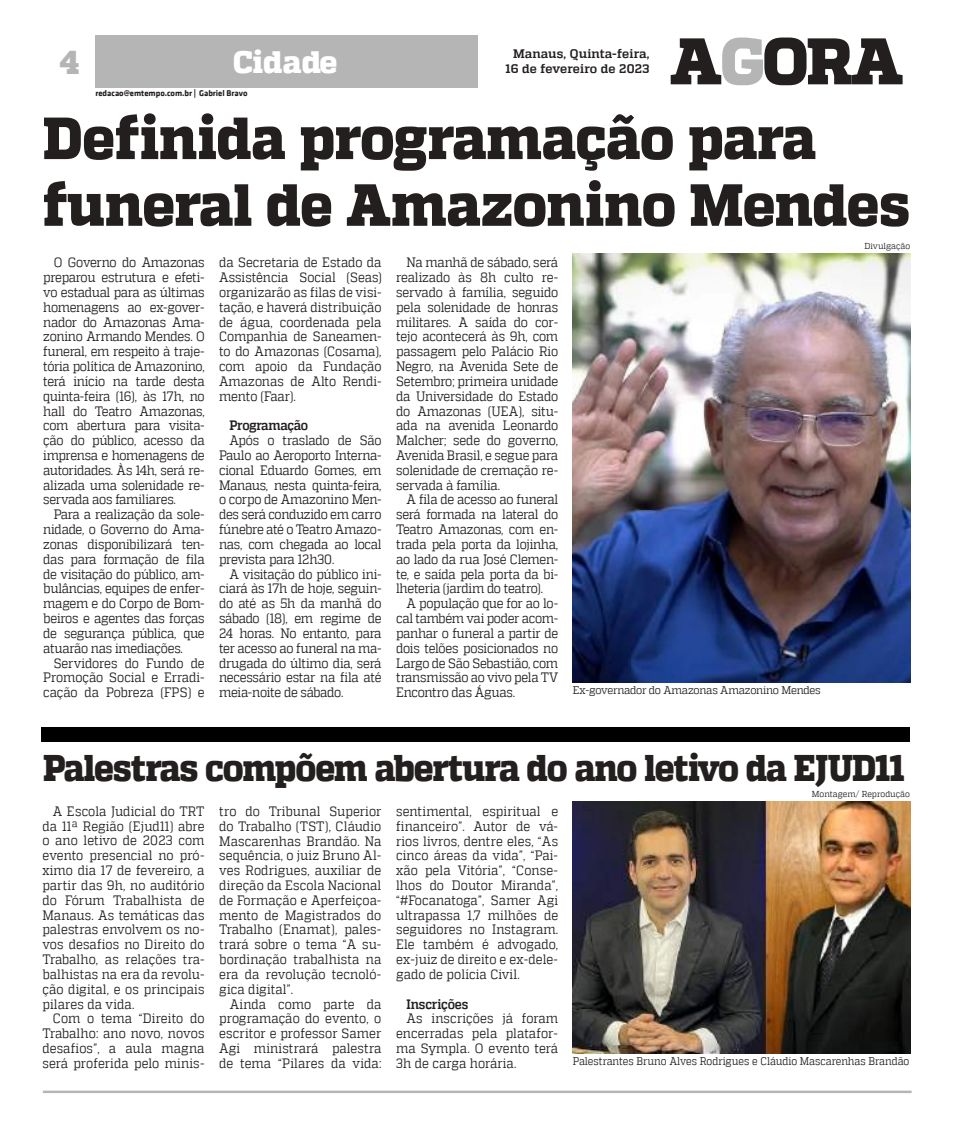
<style>
.page{position:relative;width:957px;height:1134px;background:#fff}
.page>*{position:absolute;margin:0;border:0;box-sizing:border-box;transform-origin:0 0}
.t1{font:800 59.25px/66.8px "MW Quadon";letter-spacing:-.015em;color:#241f1f;scale:.94 1}
.t2{font:800 37px "MW Quadon";letter-spacing:-.035em;color:#241f1f;scale:.91 1}
.t3{font:800 33px "MW Quadon";color:#b5b5b6;scale:.94 1}
.t4{font:800 30.88px "MW Quadon";color:#fff}
.t5{font:13.62px/14.9px "MW Quadon";letter-spacing:-.01em;color:#241f1f;text-align:justify;scale:.89 1}
.t6{font:700 13.62px "MW Quadon";letter-spacing:-.015em;color:#241f1f;scale:.89 1}
.t7{font:700 12.38px "MW Quadon";letter-spacing:.01em;color:#241f1f}
.t8{font:11.12px "MW Quadon";letter-spacing:-.01em;color:#241f1f;scale:.89 1}
.t9{font:11.12px "MW Quadon";letter-spacing:-.01em;color:#241f1f;scale:.94 1}
.t10{font:700 8.62px "MW Klavika Bd";color:#241f1f}
.t11{font:8.62px "MW Quadon";letter-spacing:.005em;color:#241f1f;scale:.94 1}
</style>
<div class="page">
<div style="left:95px;top:35px;width:383px;height:53px;background:#b5b5b6"></div>
<svg style="left:670px;top:38px;width:232px;height:47px"></svg>
<hr style="left:43px;top:1091px;width:868px;height:2px;background:#b5b5b6">
<div style="left:41px;top:727px;width:869px;height:15px;background:#000"></div>
<img style="left:572px;top:254px;width:338px;height:428px">
<img style="left:573px;top:801px;width:337px;height:252px">
<h3 class="t3" style="left:60px;top:43px;width:23px">4</h3>
<h3 class="t4" style="left:233px;top:44px;width:106px">Cidade</h3>
<p class="t10" style="left:95px;top:87px;width:153px">redacao@emtempo.com.br | Gabriel Bravo</p>
<p class="t7" style="left:513px;top:46px;width:138px">Manaus, Quinta-feira,</p>
<p class="t7" style="left:505px;top:61px;width:145px">16 de fevereiro de 2023</p>
<h1 class="t1" style="left:43px;top:106px;width:924px">Definida programação para funeral de Amazonino Mendes</h1>
<p class="t11" style="left:864px;top:241px;width:50px">Divulgação</p>
<p class="t5" style="left:43px;top:255px;width:183px;text-indent:10px">O Governo do Amazonas preparou estrutura e efeti&shy;vo estadual para as últimas homenagens ao ex-gover&shy;nador do Amazonas Ama&shy;zonino Armando Mendes. O funeral, em respeito à traje&shy;tória política de Amazonino, terá início na tarde desta quinta-feira (16), às 17h, no hall do Teatro Amazonas, com abertura para visita&shy;ção do público, acesso da imprensa e homenagens de autoridades. Às 14h, será re&shy;alizada uma solenidade re&shy;servada aos familiares.</p>
<p class="t5" style="left:43px;top:507px;width:183px;text-indent:10px">Para a realização da sole&shy;nidade, o Governo do Ama&shy;zonas disponibilizará ten&shy;das para formação de fila de visitação do público, am&shy;bulâncias, equipes de enfer&shy;magem e do Corpo de Bom&shy;beiros e agentes das forças de segurança pública, que atuarão nas imediações.</p>
<p class="t5" style="left:43px;top:655px;width:183px;text-indent:10px">Servidores do Fundo de Promoção Social e Erradi&shy;cação da Pobreza (FPS) e</p>
<p class="t5" style="left:219px;top:255px;width:184px">da Secretaria de Estado da Assistência Social (Seas) organizarão as filas de visi&shy;tação, e haverá distribuição de água, coordenada pela Companhia de Saneamen&shy;to do Amazonas (Cosama), com apoio da Fundação Amazonas de Alto Rendi&shy;mento (Faar).</p>
<p class="t6" style="left:229px;top:418px;width:90px">Programação</p>
<p class="t5" style="left:219px;top:433px;width:184px;text-indent:10px">Após o traslado de São Paulo ao Aeroporto Interna&shy;cional Eduardo Gomes, em Manaus, nesta quinta-feira, o corpo de Amazonino Men&shy;des será conduzido em carro fúnebre até o Teatro Amazo&shy;nas, com chegada ao local prevista para 12h30.</p>
<p class="t5" style="left:219px;top:566px;width:184px;text-indent:10px">A visitação do público ini&shy;ciará às 17h de hoje, seguin&shy;do até as 5h da manhã do sábado (18), em regime de 24 horas. No entanto, para ter acesso ao funeral na ma&shy;drugada do último dia, será necessário estar na fila até meia-noite de sábado.</p>
<p class="t5" style="left:396px;top:255px;width:184px;text-indent:10px">Na manhã de sábado, será realizado às 8h culto re&shy;servado à família, seguido pela solenidade de honras militares. A saída do cor&shy;tejo acontecerá às 9h, com passagem pelo Palácio Rio Negro, na Avenida Sete de Setembro; primeira unidade da Universidade do Estado do Amazonas (UEA), situ&shy;ada na avenida Leonardo Malcher; sede do governo, Avenida Brasil, e segue para solenidade de cremação re&shy;servada à família.</p>
<p class="t5" style="left:396px;top:492px;width:184px;text-indent:10px">A fila de acesso ao funeral será formada na lateral do Teatro Amazonas, com en&shy;trada pela porta da lojinha, ao lado da rua José Clemen&shy;te, e saída pela porta da bi&shy;lheteria (jardim do teatro).</p>
<p class="t5" style="left:396px;top:596px;width:184px;text-indent:10px">A população que for ao lo&shy;cal também vai poder acom&shy;panhar o funeral a partir de dois telões posicionados no Largo de São Sebastião, com transmissão ao vivo pela TV Encontro das Águas.</p>
<p class="t9" style="left:573px;top:684px;width:265px">Ex-governador do Amazonas Amazonino Mendes</p>
<h2 class="t2" style="left:43px;top:746px;width:948px">Palestras compõem abertura do ano letivo da EJUD11</h2>
<p class="t5" style="left:42px;top:803px;width:184px;text-indent:10px">A Escola Judicial do TRT da 11ª Região (Ejud11) abre o ano letivo de 2023 com evento presencial no pró&shy;ximo dia 17 de fevereiro, a partir das 9h, no auditório do Fórum Trabalhista de Manaus. As temáticas das palestras envolvem os no&shy;vos desafios no Direito do Trabalho, as relações tra&shy;balhistas na era da revolu&shy;ção digital, e os principais pilares da vida.</p>
<p class="t5" style="left:42px;top:1011px;width:184px;text-indent:10px">Com o tema “Direito do Trabalho: ano novo, novos desafios”, a aula magna será proferida pelo minis-</p>
<p class="t11" style="left:812px;top:789px;width:106px">Montagem/ Reprodução</p>
<p class="t5" style="left:219px;top:803px;width:184px">tro do Tribunal Superior do Trabalho (TST), Cláudio Mascarenhas Brandão. Na sequência, o juiz Bruno Al&shy;ves Rodrigues, auxiliar de direção da Escola Nacional de Formação e Aperfeiçoa&shy;mento de Magistrados do Trabalho (Enamat), pales&shy;trará sobre o tema “A su&shy;bordinação trabalhista na era da revolução tecnoló&shy;gica digital”.</p>
<p class="t5" style="left:219px;top:996px;width:184px;text-indent:10px">Ainda como parte da programação do evento, o escritor e professor Samer Agi ministrará palestra de tema “Pilares da vida:</p>
<p class="t5" style="left:396px;top:804px;width:184px">sentimental, espiritual e financeiro”. Autor de vá&shy;rios livros, dentre eles, “As cinco áreas da vida”, “Pai&shy;xão pela Vitória”, “Conse&shy;lhos do Doutor Miranda”, “#Focanatoga”, Samer Agi ultrapassa 1,7 milhões de seguidores no Instagram.<br>Ele também é advogado, ex-juiz de direito e ex-dele&shy;gado de polícia Civil.</p>
<p class="t6" style="left:406px;top:996px;width:71px">Inscrições</p>
<p class="t5" style="left:396px;top:1011px;width:184px;text-indent:10px">As inscrições já foram encerradas pela platafor&shy;ma Sympla. O evento terá 3h de carga horária.</p>
<p class="t8" style="left:573px;top:1055px;width:380px">Palestrantes Bruno Alves Rodrigues e Cláudio Mascarenhas Brandão</p>
</div>
